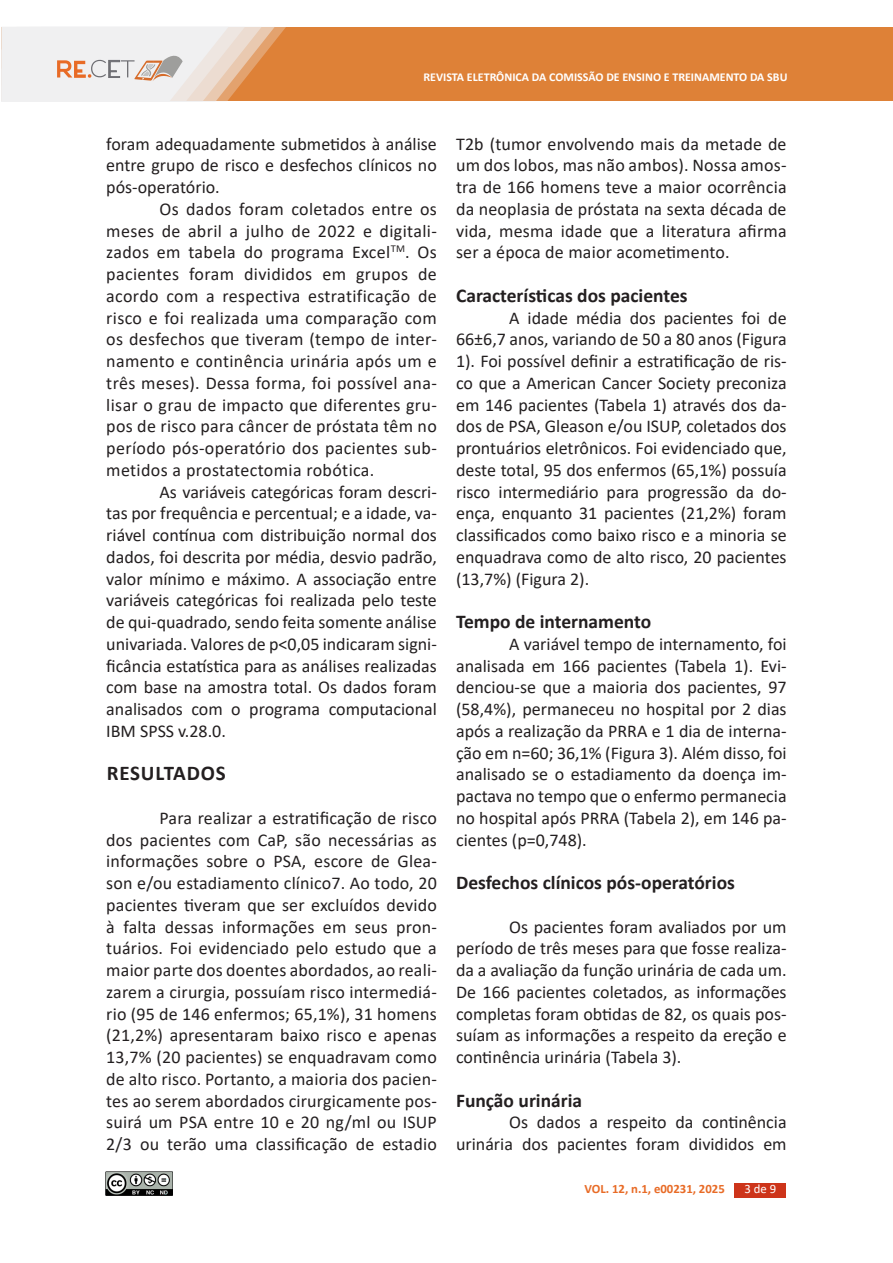
<style>
.page{position:relative;width:893px;height:1263px;background:#fff}
.page>*{position:absolute;margin:0;border:0;box-sizing:border-box;transform-origin:0 0}
.MARCADOR_1{font:700 21px "Calibri";letter-spacing:.04em;color:#231f20}
.MARCADOR_2{font:700 19.5px "Calibri";color:#231f20}
.TEXTO_BASE{font:18px/21.8px "Calibri";color:#231f20;text-align:justify}
.t1{font:700 12.75px "Calibri";color:#e86b26}
.t2{font:12.75px "Calibri";color:#fff}
.t3{font:700 12px "Calibri";color:#fff}
</style>
<div class="page">
<div style="left:1px;top:28px;width:892px;height:73px;background:#de8137"></div>
<svg style="left:1px;top:27px;width:285px;height:74px;background:#ead9cd"></svg>
<img style="left:105px;top:1171px;width:68px;height:25px">
<div style="left:734px;top:1183px;width:52px;height:14px;background:#cd341a"></div>
<p class="t3" style="left:423px;top:69px;width:366px">REVISTA ELETRÔNICA DA COMISSÃO DE ENSINO E TREINAMENTO DA SBU</p>
<p class="TEXTO_BASE" style="left:106px;top:132px;width:332px">foram adequadamente submetidos à análise entre grupo de risco e desfechos clínicos no pós-operatório.</p>
<p class="TEXTO_BASE" style="left:106px;top:198px;width:332px;text-indent:53px">Os dados foram coletados entre os meses de abril a julho de 2022 e digitali&shy;zados em tabela do programa Excel<sup>TM</sup>. Os pacientes foram divididos em grupos de acordo com a respectiva estratificação de risco e foi realizada uma comparação com os desfechos que tiveram (tempo de inter&shy;namento e continência urinária após um e três meses). Dessa forma, foi possível ana&shy;lisar o grau de impacto que diferentes gru&shy;pos de risco para câncer de próstata têm no período pós-operatório dos pacientes sub&shy;metidos a prostatectomia robótica.</p>
<p class="TEXTO_BASE" style="left:106px;top:480px;width:332px;text-indent:53px">As variáveis categóricas foram descri&shy;tas por frequência e percentual; e a idade, va&shy;riável contínua com distribuição normal dos dados, foi descrita por média, desvio padrão, valor mínimo e máximo. A associação entre variáveis categóricas foi realizada pelo teste de qui-quadrado, sendo feita somente análise univariada. Valores de p&lt;0,05 indicaram signi&shy;ficância estatística para as análises realizadas com base na amostra total. Os dados foram analisados com o programa computacional IBM SPSS v.28.0.</p>
<p class="MARCADOR_1" style="left:107px;top:758px;width:121px">RESULTADOS</p>
<p class="TEXTO_BASE" style="left:106px;top:807px;width:332px;text-indent:53px">Para realizar a estratificação de risco dos pacientes com CaP, são necessárias as informações sobre o PSA, escore de Glea&shy;son e/ou estadiamento clínico7. Ao todo, 20 pacientes tiveram que ser excluídos devido à falta dessas informações em seus pron&shy;tuários. Foi evidenciado pelo estudo que a maior parte dos doentes abordados, ao reali&shy;zarem a cirurgia, possuíam risco intermediá&shy;rio (95 de 146 enfermos; 65,1%), 31 homens (21,2%) apresentaram baixo risco e apenas 13,7% (20 pacientes) se enquadravam como de alto risco. Portanto, a maioria dos pacien&shy;tes ao serem abordados cirurgicamente pos&shy;suirá um PSA entre 10 e 20 ng/ml ou ISUP 2/3 ou terão uma classificação de estadio</p>
<p class="TEXTO_BASE" style="left:456px;top:132px;width:332px">T2b (tumor envolvendo mais da metade de um dos lobos, mas não ambos). Nossa amos&shy;tra de 166 homens teve a maior ocorrência da neoplasia de próstata na sexta década de vida, mesma idade que a literatura afirma ser a época de maior acometimento.</p>
<p class="MARCADOR_2" style="left:456px;top:282px;width:233px">Características dos pacientes</p>
<p class="TEXTO_BASE" style="left:456px;top:306px;width:332px;text-indent:53px">A idade média dos pacientes foi de 66±6,7 anos, variando de 50 a 80 anos (Figura 1). Foi possível definir a estratificação de ris&shy;co que a American Cancer Society preconiza em 146 pacientes (Tabela 1) através dos da&shy;dos de PSA, Gleason e/ou ISUP, coletados dos prontuários eletrônicos. Foi evidenciado que, deste total, 95 dos enfermos (65,1%) possuía risco intermediário para progressão da do&shy;ença, enquanto 31 pacientes (21,2%) foram classificados como baixo risco e a minoria se enquadrava como de alto risco, 20 pacientes (13,7%) (Figura 2).</p>
<p class="MARCADOR_2" style="left:456px;top:608px;width:197px">Tempo de internamento</p>
<p class="TEXTO_BASE" style="left:456px;top:633px;width:332px;text-indent:53px">A variável tempo de internamento, foi analisada em 166 pacientes (Tabela 1). Evi&shy;denciou-se que a maioria dos pacientes, 97 (58,4%), permaneceu no hospital por 2 dias após a realização da PRRA e 1 dia de interna&shy;ção em n=60; 36,1% (Figura 3). Além disso, foi analisado se o estadiamento da doença im&shy;pactava no tempo que o enfermo permanecia no hospital após PRRA (Tabela 2), em 146 pa&shy;cientes (p=0,748).</p>
<p class="MARCADOR_2" style="left:456px;top:869px;width:280px">Desfechos clínicos pós-operatórios</p>
<p class="TEXTO_BASE" style="left:456px;top:915px;width:332px;text-indent:53px">Os pacientes foram avaliados por um período de três meses para que fosse realiza&shy;da a avaliação da função urinária de cada um.<br>De 166 pacientes coletados, as informações completas foram obtidas de 82, os quais pos&shy;suíam as informações a respeito da ereção e continência urinária (Tabela 3).</p>
<p class="MARCADOR_2" style="left:456px;top:1086px;width:128px">Função urinária</p>
<p class="TEXTO_BASE" style="left:456px;top:1111px;width:332px;text-align:right">Os dados a respeito da continência urinária dos pacientes foram divididos em</p>
<p class="t1" style="left:584px;top:1180px;width:142px">VOL. 12, n.1, e00231, 2025</p>
<p class="t2" style="left:744px;top:1180px;width:33px">3 de 9</p>
</div>
